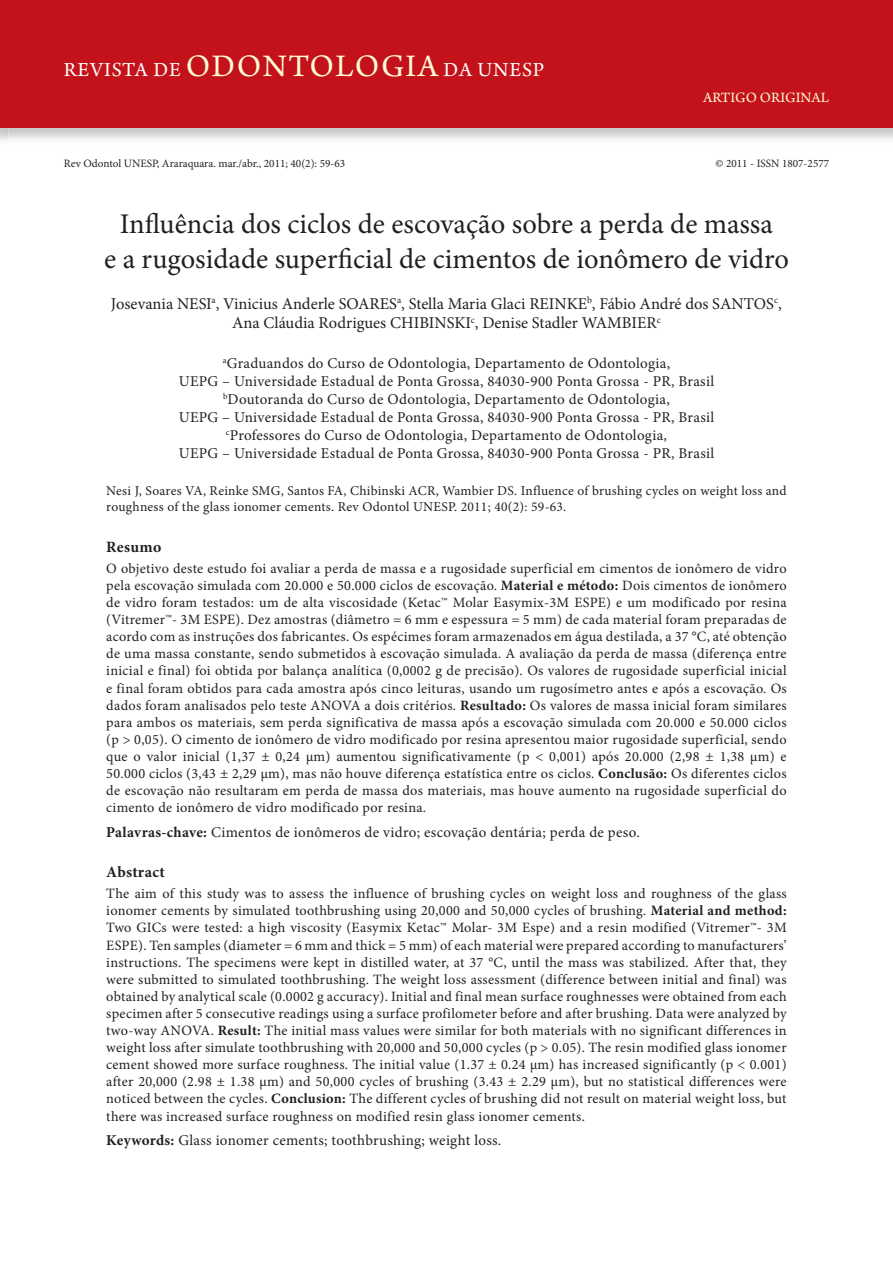
<style>
.page{position:relative;width:893px;height:1263px;background:#fff}
.page>*{position:absolute;margin:0;border:0;box-sizing:border-box;transform-origin:0 0}
.t1{font:28.5px/34.2px "Minion Pro";color:#231f20;text-align:center}
.t2{font:21px "Arno Pro";letter-spacing:.04em;color:#fff}
.t3{font:16.5px/19.8px "Minion Pro";color:#231f20;text-align:center}
.t4{font:700 15.75px "Minion Pro";letter-spacing:.02em;color:#231f20}
.t5{font:15px/18px "Minion Pro";letter-spacing:.02em;color:#231f20;text-align:center}
.t6{font:15px "Arno Pro";color:#fffbd6}
.t7{font:14.25px/17.1px "Minion Pro";letter-spacing:.02em;color:#231f20;text-align:justify}
.t8{font:13.5px/16.2px "Minion Pro";letter-spacing:.02em;color:#231f20}
.t9{font:11.25px "Minion Pro";color:#231f20}
.s1{font-size:33px;color:#fffbd6}
.s2{font-weight:700}
</style>
<div class="page">
<div style="left:0;top:0;width:893px;height:128px;background:#c4121a"></div>
<h2 class="t2" style="left:64px;top:58px;width:482px">REVISTA DE <span class="s1">ODONTOLOGIA</span> DA UNESP</h2>
<p class="t6" style="left:703px;top:89px;width:128px">ARTIGO ORIGINAL</p>
<p class="t9" style="left:64px;top:156px;width:283px">Rev Odontol UNESP, Araraquara. mar./abr., 2011; 40(2): 59-63</p>
<p class="t9" style="left:715px;top:156px;width:115px">© 2011 - ISSN 1807-2577</p>
<h1 class="t1" style="left:104px;top:207px;width:686px">Influência dos ciclos de escovação sobre a perda de massa<br>e a rugosidade superficial de cimentos de ionômero de vidro</h1>
<p class="t3" style="left:111px;top:293px;width:672px">Josevania NESI<sup>a</sup>, Vinicius Anderle SOARES<sup>a</sup>, Stella Maria Glaci REINKE<sup>b</sup>, Fábio André dos SANTOS<sup>c</sup>,<br>Ana Cláudia Rodrigues CHIBINSKI<sup>c</sup>, Denise Stadler WAMBIER<sup>c</sup></p>
<p class="t5" style="left:179px;top:354px;width:537px"><sup>a</sup>Graduandos do Curso de Odontologia, Departamento de Odontologia,<br>UEPG – Universidade Estadual de Ponta Grossa, 84030-900 Ponta Grossa - PR, Brasil <sup>b</sup>Doutoranda do Curso de Odontologia, Departamento de Odontologia,<br>UEPG – Universidade Estadual de Ponta Grossa, 84030-900 Ponta Grossa - PR, Brasil <sup>c</sup>Professores do Curso de Odontologia, Departamento de Odontologia,<br>UEPG – Universidade Estadual de Ponta Grossa, 84030-900 Ponta Grossa - PR, Brasil</p>
<p class="t8" style="left:106px;top:483px;width:682px">Nesi J, Soares VA, Reinke SMG, Santos FA, Chibinski ACR, Wambier DS. Influence of brushing cycles on weight loss and roughness of the glass ionomer cements. Rev Odontol UNESP. 2011; 40(2): 59-63.</p>
<p class="t4" style="left:106px;top:535px;width:56px">Resumo</p>
<p class="t7" style="left:106px;top:560px;width:682px">O objetivo deste estudo foi avaliar a perda de massa e a rugosidade superficial em cimentos de ionômero de vidro pela escovação simulada com 20.000 e 50.000 ciclos de escovação. <span class="s2">Material e método:</span> Dois cimentos de ionômero de vidro foram testados: um de alta viscosidade (Ketac™ Molar Easymix-3M ESPE) e um modificado por resina (Vitremer™- 3M ESPE). Dez amostras (diâmetro = 6 mm e espessura = 5 mm) de cada material foram preparadas de acordo com as instruções dos fabricantes. Os espécimes foram armazenados em água destilada, a 37 °C, até obtenção de uma massa constante, sendo submetidos à escovação simulada. A avaliação da perda de massa (diferença entre inicial e final) foi obtida por balança analítica (0,0002 g de precisão). Os valores de rugosidade superficial inicial e final foram obtidos para cada amostra após cinco leituras, usando um rugosímetro antes e após a escovação. Os dados foram analisados pelo teste ANOVA a dois critérios. <span class="s2">Resultado:</span> Os valores de massa inicial foram similares para ambos os materiais, sem perda significativa de massa após a escovação simulada com 20.000 e 50.000 ciclos (p &gt; 0,05). O cimento de ionômero de vidro modificado por resina apresentou maior rugosidade superficial, sendo que o valor inicial (1,37 ± 0,24 µm) aumentou significativamente (p &lt; 0,001) após 20.000 (2,98 ± 1,38 µm) e 50.000 ciclos (3,43 ± 2,29 µm), mas não houve diferença estatística entre os ciclos. <span class="s2">Conclusão:</span> Os diferentes ciclos de escovação não resultaram em perda de massa dos materiais, mas houve aumento na rugosidade superficial do cimento de ionômero de vidro modificado por resina.</p>
<p class="t5" style="left:106px;top:823px;width:535px"><span class="s2">Palavras-chave:</span> Cimentos de ionômeros de vidro; escovação dentária; perda de peso.</p>
<p class="t4" style="left:106px;top:861px;width:60px">Abstract</p>
<p class="t7" style="left:106px;top:885px;width:682px">The aim of this study was to assess the influence of brushing cycles on weight loss and roughness of the glass ionomer cements by simulated toothbrushing using 20,000 and 50,000 cycles of brushing. <span class="s2">Material and method:<br></span>Two GICs were tested: a high viscosity (Easymix Ketac™ Molar- 3M Espe) and a resin modified (Vitremer™- 3M ESPE). Ten samples (diameter = 6 mm and thick = 5 mm) of each material were prepared according to manufacturers’ instructions. The specimens were kept in distilled water, at 37 °C, until the mass was stabilized. After that, they were submitted to simulated toothbrushing. The weight loss assessment (difference between initial and final) was obtained by analytical scale (0.0002 g accuracy). Initial and final mean surface roughnesses were obtained from each specimen after 5 consecutive readings using a surface profilometer before and after brushing. Data were analyzed by two-way ANOVA. <span class="s2">Result:</span> The initial mass values were similar for both materials with no significant differences in weight loss after simulate toothbrushing with 20,000 and 50,000 cycles (p &gt; 0.05). The resin modified glass ionomer cement showed more surface roughness. The initial value (1.37 ± 0.24 µm) has increased significantly (p &lt; 0.001) after 20,000 (2.98 ± 1.38 µm) and 50,000 cycles of brushing (3.43 ± 2.29 µm), but no statistical differences were noticed between the cycles. <span class="s2">Conclusion:</span> The different cycles of brushing did not result on material weight loss, but there was increased surface roughness on modified resin glass ionomer cements.</p>
<p class="t5" style="left:106px;top:1131px;width:397px"><span class="s2">Keywords:</span> Glass ionomer cements; toothbrushing; weight loss.</p>
</div>
